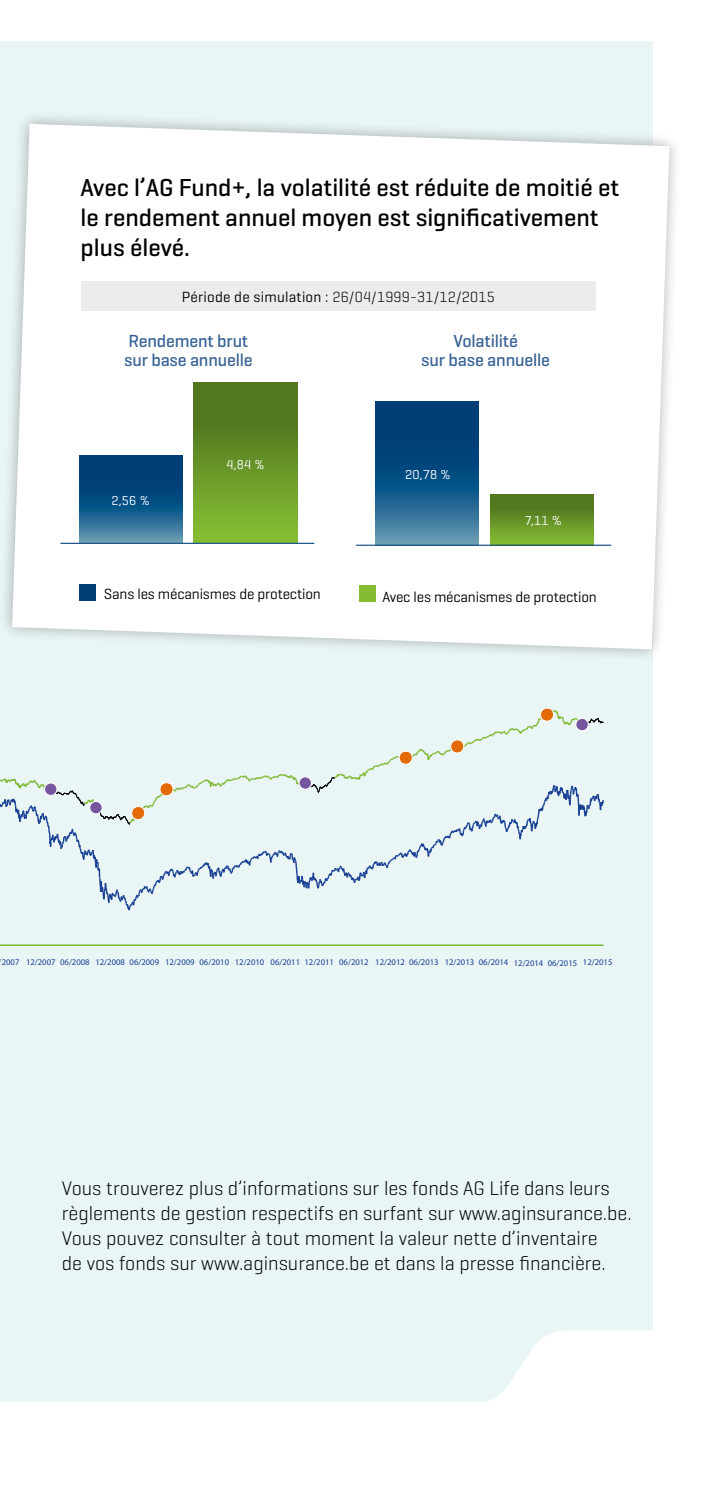
<style>
.page{position:relative;width:709px;height:1489px;background:#fff}
.page>*{position:absolute;margin:0;border:0;box-sizing:border-box;transform-origin:0 0}
.t1{font:500 25px/30px "Geogrotesque";color:#000}
.t2{font:300 20px/25px "Geogrotesque";color:#000}
.t3{font:500 18px/19px "Geogrotesque";letter-spacing:-.01em;color:#386295;text-align:center}
.t4{font:500 17.75px/19px "Geogrotesque";letter-spacing:-.01em;color:#386295}
.t5{font:15px "Geogrotesque";letter-spacing:-.01em;color:#000}
.t6{font:300 15px "Geogrotesque";letter-spacing:.015em;color:#000}
.t7{font:13.25px "Geogrotesque";color:#fff}
.t8{font:13px "Geogrotesque";color:#fff}
.t9{font:8.75px "Myriad Pro";color:#173f93}
.s1{font-weight:400}
</style>
<div class="page">
<div style="left:0;top:42px;width:652px;height:1359px;background:#eaf5f6"></div>
<div style="left:0;top:111px;width:682px;height:551px;background:#000;opacity:.3"></div>
<svg style="left:12px;top:124px;width:657px;height:525px;background:#fbfcfc"></svg>
<hr style="left:0;top:944px;width:603px;height:1px;background:#78b728">
<svg style="left:0;top:708px;width:604px;height:202px"></svg>
<div style="left:79px;top:584px;width:16px;height:16px;background:#003e77"></div>
<div style="left:360px;top:585px;width:16px;height:17px;background:#85bd32"></div>
<svg style="left:0;top:1330px;width:652px;height:72px"></svg>
<div style="left:194px;top:383px;width:103px;height:159px;background:linear-gradient(to bottom,#486b1b,#86bd33)"></div>
<svg style="left:79px;top:455px;width:103px;height:87px;background:#165788"></svg>
<div style="left:490px;top:494px;width:103px;height:51px;background:linear-gradient(to bottom,#47691b,#84bb33)"></div>
<svg style="left:375px;top:402px;width:104px;height:142px;background:#165888"></svg>
<hr style="left:60px;top:542px;width:254px;height:2px;background:#003e77">
<hr style="left:356px;top:544px;width:255px;height:1px;background:#003e77">
<div style="left:81px;top:281px;width:514px;height:30px;background:#ececed"></div>
<p class="t1" style="left:81px;top:172px;width:540px">Avec l’AG Fund+, la volatilité est réduite de moitié et le rendement annuel moyen est significativement plus élevé.</p>
<p class="t6" style="left:182px;top:287px;width:314px"><span class="s1">Période de simulation :</span> 26/04/1999-31/12/2015</p>
<p class="t4" style="left:124px;top:331px;width:130px">Rendement brut sur base annuelle</p>
<p class="t3" style="left:421px;top:331px;width:130px">Volatilité<br>sur base annuelle</p>
<p class="t8" style="left:112px;top:492px;width:40px">2,56 %</p>
<p class="t8" style="left:226px;top:456px;width:40px">4,84 %</p>
<p class="t7" style="left:405px;top:466px;width:47px">20,78 %</p>
<p class="t7" style="left:525px;top:511px;width:39px">7,11 %</p>
<p class="t5" style="left:104px;top:585px;width:218px">Sans les mécanismes de protection</p>
<p class="t5" style="left:382px;top:587px;width:216px">Avec les mécanismes de protection</p>
<p class="t9" style="left:-1px;top:957px;width:615px">/2007 12/2007 06/2008 12/2008 06/2009 12/2009 06/2010 12/2010 06/2011 12/2011 06/2012 12/2012 06/2013 12/2013 06/2014 12/2014 06/2015 12/2015</p>
<p class="t2" style="left:62px;top:1174px;width:571px">Vous trouverez plus d’informations sur les fonds AG Life dans leurs règlements de gestion respectifs en surfant sur www.aginsurance.be.<br>Vous pouvez consulter à tout moment la valeur nette d’inventaire<br>de vos fonds sur www.aginsurance.be et dans la presse financière.</p>
</div>
